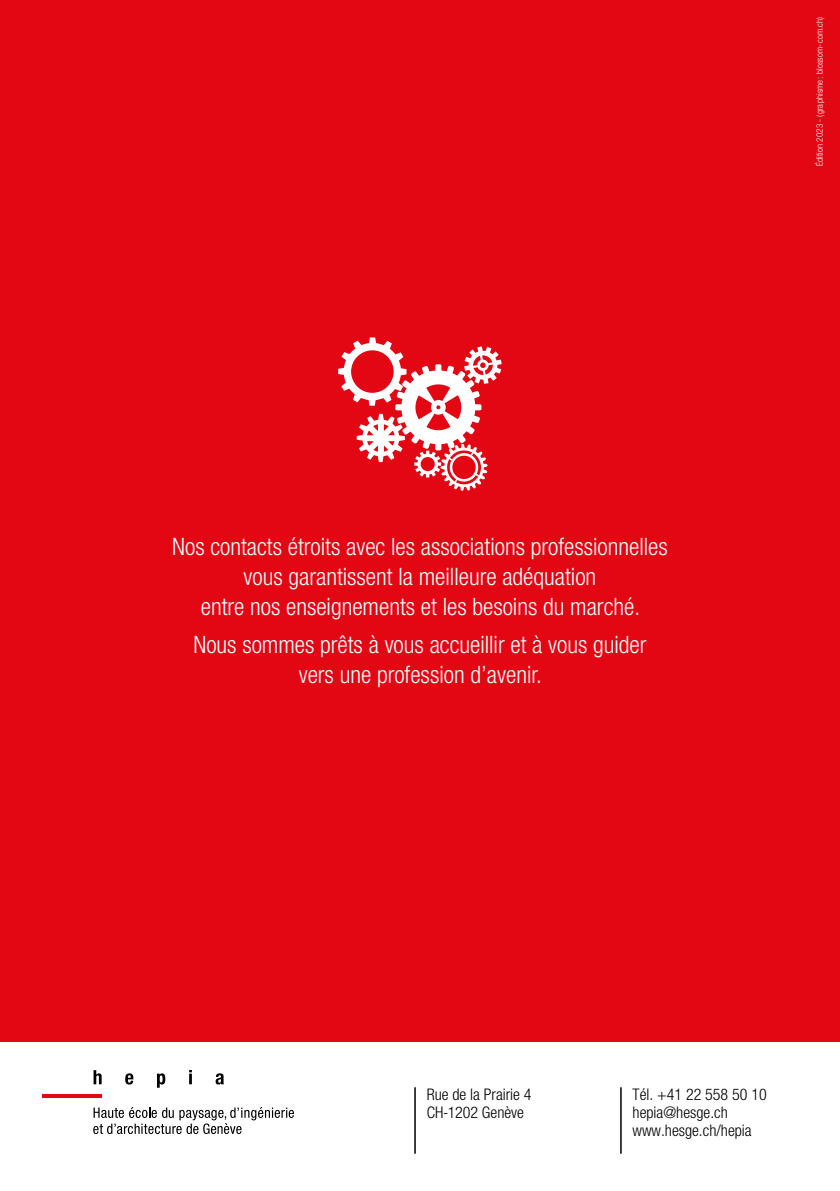
<style>
.page{position:relative;width:840px;height:1191px;background:#fff}
.page>*{position:absolute;margin:0;border:0;box-sizing:border-box;transform-origin:0 0}
.t1{font:300 condensed 24px/30px "Helvetica Neue";color:#fff;text-align:center}
.t2{font:300 condensed 16px/18px "Helvetica Neue";color:#000}
.t3{font:300 condensed 9px "Helvetica Neue";letter-spacing:.02em;color:#fff}
</style>
<div class="page">
<div style="left:0;top:0;width:839px;height:1041px;background:#e30613"></div>
<hr style="left:42px;top:1094px;width:60px;height:4px;background:#e30613">
<svg style="left:93px;top:1107px;width:201px;height:27px"></svg>
<svg style="left:93px;top:1070px;width:9px;height:14px"></svg>
<svg style="left:125px;top:1073px;width:8px;height:11px"></svg>
<svg style="left:157px;top:1073px;width:8px;height:14px"></svg>
<svg style="left:189px;top:1070px;width:3px;height:14px"></svg>
<svg style="left:215px;top:1073px;width:9px;height:11px"></svg>
<svg style="left:338px;top:337px;width:163px;height:154px"></svg>
<hr style="left:414px;top:1087px;width:1px;height:66px;background:#000">
<hr style="left:620px;top:1087px;width:1px;height:66px;background:#000">
<p class="t3" style="left:814px;top:166px;width:151px;rotate:-90deg">Édition 2023 - (graphisme: blossom-com.ch)</p>
<p class="t1" style="left:172px;top:531px;width:496px">Nos contacts étroits avec les associations professionnelles vous garantissent la meilleure adéquation<br>entre nos enseignements et les besoins du marché.</p>
<p class="t1" style="left:193px;top:629px;width:454px">Nous sommes prêts à vous accueillir et à vous guider vers une profession d’avenir.</p>
<p class="t2" style="left:426px;top:1085px;width:106px">Rue de la Prairie 4<br>CH-1202 Genève</p>
<p class="t2" style="left:632px;top:1085px;width:135px">Tél. +41 22 558 50 10 hepia@hesge.ch www.hesge.ch/hepia</p>
</div>
